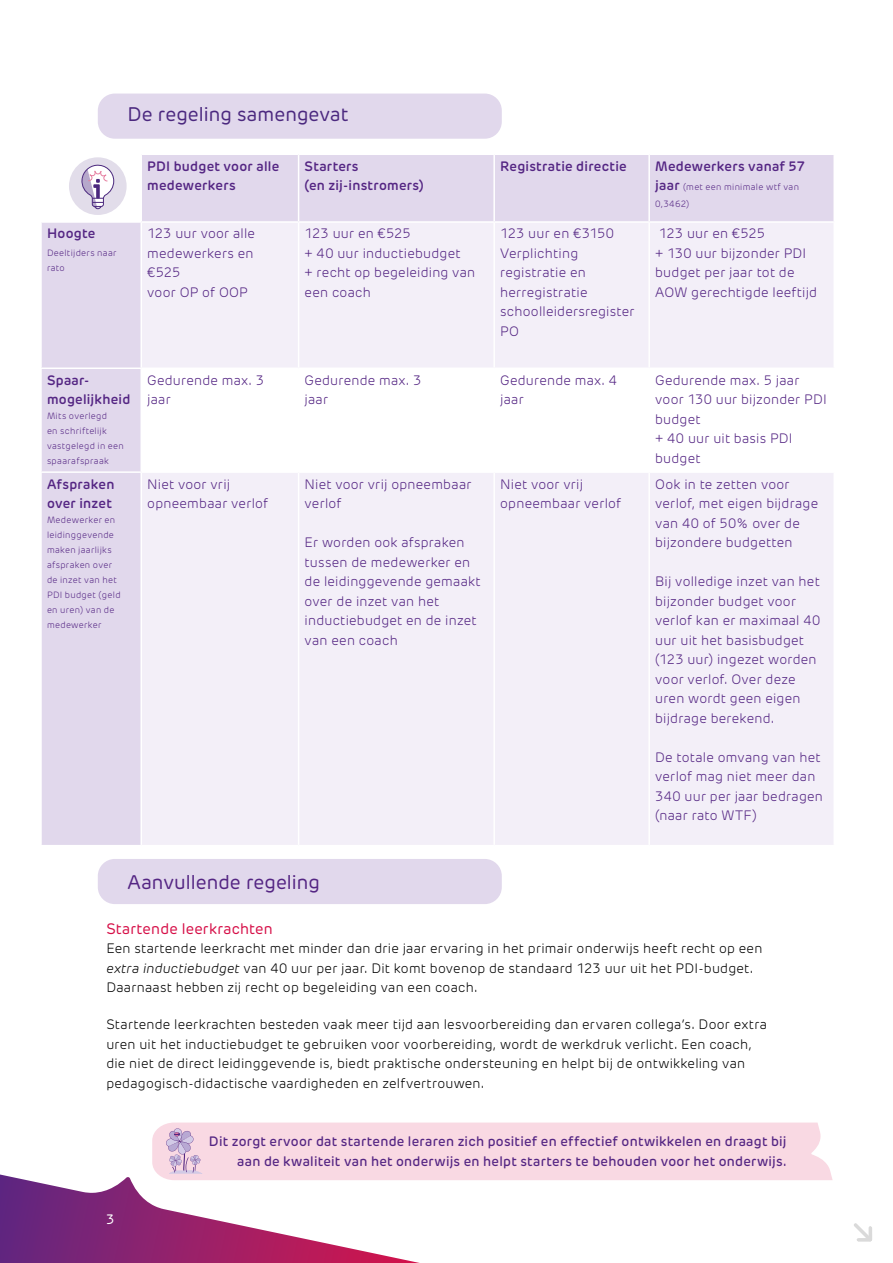
<style>
.page{position:relative;width:893px;height:1263px;background:#fff}
.page>*{position:absolute;margin:0;border:0;box-sizing:border-box;transform-origin:0 0}
.t1{font:19.5px "New Rubrik Edge";letter-spacing:.005em;color:#4b287f}
.t2{font:19.5px "New Rubrik Edge";letter-spacing:.005em;color:#542583}
.t3{font:15px "New Rubrik Edge";letter-spacing:.015em;color:#d60e47}
.t4{font:300 13.5px/19.5px "New Rubrik Edge";letter-spacing:.02em;color:#542583}
.t5{font:300 13.5px/19.5px "New Rubrik Edge";letter-spacing:.02em;color:#000}
.t6{font:500 13.5px/19.5px "New Rubrik Edge";letter-spacing:.02em;color:#542583;text-align:right}
.t7{font:600 13.5px/19.5px "New Rubrik Edge";letter-spacing:.02em;color:#542583}
.t8{font:13.5px "New Rubrik Edge";color:#fff}
.t9{font:300 9px/15px "New Rubrik Edge";letter-spacing:.035em;color:#542583}
.s1{font-weight:600;font-size:13.5px}
.s2{font-style:italic}
</style>
<div class="page">
<div style="left:98px;top:859px;width:404px;height:45px;background:#e1d8ec;border-radius:17px"></div>
<div style="left:98px;top:94px;width:404px;height:45px;background:#e1d8ec;border-radius:17px"></div>
<svg style="left:854px;top:1223px;width:18px;height:19px"></svg>
<div style="left:42px;top:155px;width:791px;height:690px;background:#e1d8ec"></div>
<svg style="left:142px;top:223px;width:691px;height:622px;fill:#f3eff8"></svg>
<hr style="left:40px;top:367px;width:101px;height:2px;background:#fff">
<hr style="left:141px;top:367px;width:158px;height:2px;background:#fff">
<hr style="left:299px;top:367px;width:195px;height:2px;background:#fff">
<hr style="left:494px;top:367px;width:155px;height:2px;background:#fff">
<hr style="left:649px;top:367px;width:186px;height:2px;background:#fff">
<hr style="left:40px;top:471px;width:101px;height:2px;background:#fff">
<hr style="left:141px;top:471px;width:158px;height:2px;background:#fff">
<hr style="left:299px;top:471px;width:195px;height:2px;background:#fff">
<hr style="left:494px;top:471px;width:155px;height:2px;background:#fff">
<hr style="left:649px;top:471px;width:186px;height:2px;background:#fff">
<hr style="left:493px;top:223px;width:2px;height:144px;background:#fff">
<hr style="left:648px;top:223px;width:2px;height:144px;background:#fff">
<hr style="left:493px;top:369px;width:2px;height:102px;background:#fff">
<hr style="left:648px;top:369px;width:2px;height:102px;background:#fff">
<hr style="left:493px;top:473px;width:2px;height:372px;background:#fff">
<hr style="left:648px;top:473px;width:2px;height:372px;background:#fff">
<hr style="left:140px;top:223px;width:2px;height:144px;background:#fff">
<hr style="left:298px;top:223px;width:1px;height:144px;background:#fff">
<hr style="left:140px;top:369px;width:2px;height:102px;background:#fff">
<hr style="left:298px;top:369px;width:1px;height:102px;background:#fff">
<hr style="left:140px;top:473px;width:2px;height:372px;background:#fff">
<hr style="left:298px;top:473px;width:1px;height:372px;background:#fff">
<hr style="left:40px;top:221px;width:101px;height:2px;background:#fff">
<hr style="left:140px;top:155px;width:2px;height:66px;background:#fff">
<hr style="left:141px;top:221px;width:158px;height:2px;background:#fff">
<hr style="left:298px;top:155px;width:1px;height:66px;background:#fff">
<hr style="left:299px;top:221px;width:195px;height:2px;background:#fff">
<hr style="left:494px;top:221px;width:155px;height:2px;background:#fff">
<hr style="left:493px;top:155px;width:2px;height:66px;background:#fff">
<hr style="left:648px;top:155px;width:2px;height:66px;background:#fff">
<hr style="left:649px;top:221px;width:186px;height:2px;background:#fff">
<svg style="left:0;top:1122px;width:833px;height:141px"></svg>
<div style="left:69px;top:157px;width:58px;height:58px;background:#e2ddea;border-radius:50%"></div>
<svg style="left:81px;top:164px;width:33px;height:45px"></svg>
<h1 class="t1" style="left:128px;top:103px;width:222px">De regeling samengevat</h1>
<p class="t7" style="left:47px;top:224px;width:50px">Hoogte</p>
<p class="t9" style="left:47px;top:246px;width:71px">Deeltijders naar rato</p>
<p class="t7" style="left:47px;top:370px;width:85px">Spaar&shy;mogelijkheid</p>
<p class="t9" style="left:47px;top:409px;width:78px">Mits overlegd<br>en schriftelijk vastgelegd in een spaarafspraak</p>
<p class="t7" style="left:47px;top:474px;width:69px">Afspraken over inzet</p>
<p class="t9" style="left:47px;top:512px;width:75px">Medewerker en leidinggevende maken jaarlijks afspraken over de inzet van het<br>PDI budget (geld en uren) van de medewerker</p>
<p class="t7" style="left:147px;top:156px;width:133px">PDI budget voor alle medewerkers</p>
<p class="t7" style="left:305px;top:156px;width:121px">Starters<br>(en zij-instromers)</p>
<p class="t7" style="left:500px;top:156px;width:128px">Registratie directie</p>
<p class="t7" style="left:655px;top:156px;width:151px">Medewerkers vanaf 57</p>
<p class="t9" style="left:655px;top:179px;width:145px;line-height:16.5px"><span class="s1">jaar</span> (met een minimale wtf van<br>0,3462)</p>
<p class="t4" style="left:147px;top:224px;width:109px">123 uur voor alle medewerkers en €525<br>voor OP of OOP</p>
<p class="t4" style="left:305px;top:224px;width:172px">123 uur en €525<br>+ 40 uur inductiebudget<br>+ recht op begeleiding van een coach</p>
<p class="t4" style="left:500px;top:224px;width:136px">123 uur en €3150<br>Verplichting registratie en herregistratie schoolleidersregister<br>PO</p>
<p class="t4" style="left:655px;top:224px;width:163px">123 uur en €525<br>+ 130 uur bijzonder PDI budget per jaar tot de<br>AOW gerechtigde leeftijd</p>
<p class="t4" style="left:147px;top:370px;width:118px">Gedurende max. 3 jaar</p>
<p class="t4" style="left:305px;top:370px;width:118px">Gedurende max. 3 jaar</p>
<p class="t4" style="left:500px;top:370px;width:118px">Gedurende max. 4 jaar</p>
<p class="t4" style="left:655px;top:370px;width:173px">Gedurende max. 5 jaar voor 130 uur bijzonder PDI budget<br>+ 40 uur uit basis PDI budget</p>
<p class="t4" style="left:147px;top:474px;width:122px">Niet voor vrij opneembaar verlof</p>
<p class="t4" style="left:305px;top:474px;width:168px">Niet voor vrij opneembaar verlof</p>
<p class="t4" style="left:305px;top:533px;width:177px">Er worden ook afspraken tussen de medewerker en de leidinggevende gemaakt over de inzet van het inductiebudget en de inzet van een coach</p>
<p class="t4" style="left:500px;top:474px;width:122px">Niet voor vrij opneembaar verlof</p>
<p class="t4" style="left:655px;top:474px;width:164px">Ook in te zetten voor verlof, met eigen bijdrage van 40 of 50% over de bijzondere budgetten</p>
<p class="t4" style="left:655px;top:572px;width:167px">Bij volledige inzet van het bijzonder budget voor verlof kan er maximaal 40 uur uit het basisbudget (123 uur) ingezet worden voor verlof. Over deze uren wordt geen eigen bijdrage berekend.</p>
<p class="t4" style="left:655px;top:747px;width:169px">De totale omvang van het verlof mag niet meer dan<br>340 uur per jaar bedragen (naar rato WTF)</p>
<h1 class="t2" style="left:128px;top:870px;width:194px">Aanvullende regeling</h1>
<p class="t3" style="left:106px;top:919px;width:168px">Startende leerkrachten</p>
<p class="t5" style="left:106px;top:939px;width:657px">Een startende leerkracht met minder dan drie jaar ervaring in het primair onderwijs heeft recht op een <span class="s2">extra inductiebudget</span> van 40 uur per jaar. Dit komt bovenop de standaard 123 uur uit het PDI-budget.<br>Daarnaast hebben zij recht op begeleiding van een coach.</p>
<p class="t5" style="left:106px;top:1015px;width:662px">Startende leerkrachten besteden vaak meer tijd aan lesvoorbereiding dan ervaren collega’s. Door extra uren uit het inductiebudget te gebruiken voor voorbereiding, wordt de werkdruk verlicht. Een coach, die niet de direct leidinggevende is, biedt praktische ondersteuning en helpt bij de ontwikkeling van pedagogisch-didactische vaardigheden en zelfvertrouwen.</p>
<p class="t8" style="left:106px;top:1211px;width:10px">3</p>
<p class="t6" style="left:209px;top:1131px;width:579px">Dit zorgt ervoor dat startende leraren zich positief en effectief ontwikkelen en draagt bij aan de kwaliteit van het onderwijs en helpt starters te behouden voor het onderwijs.</p>
</div>
